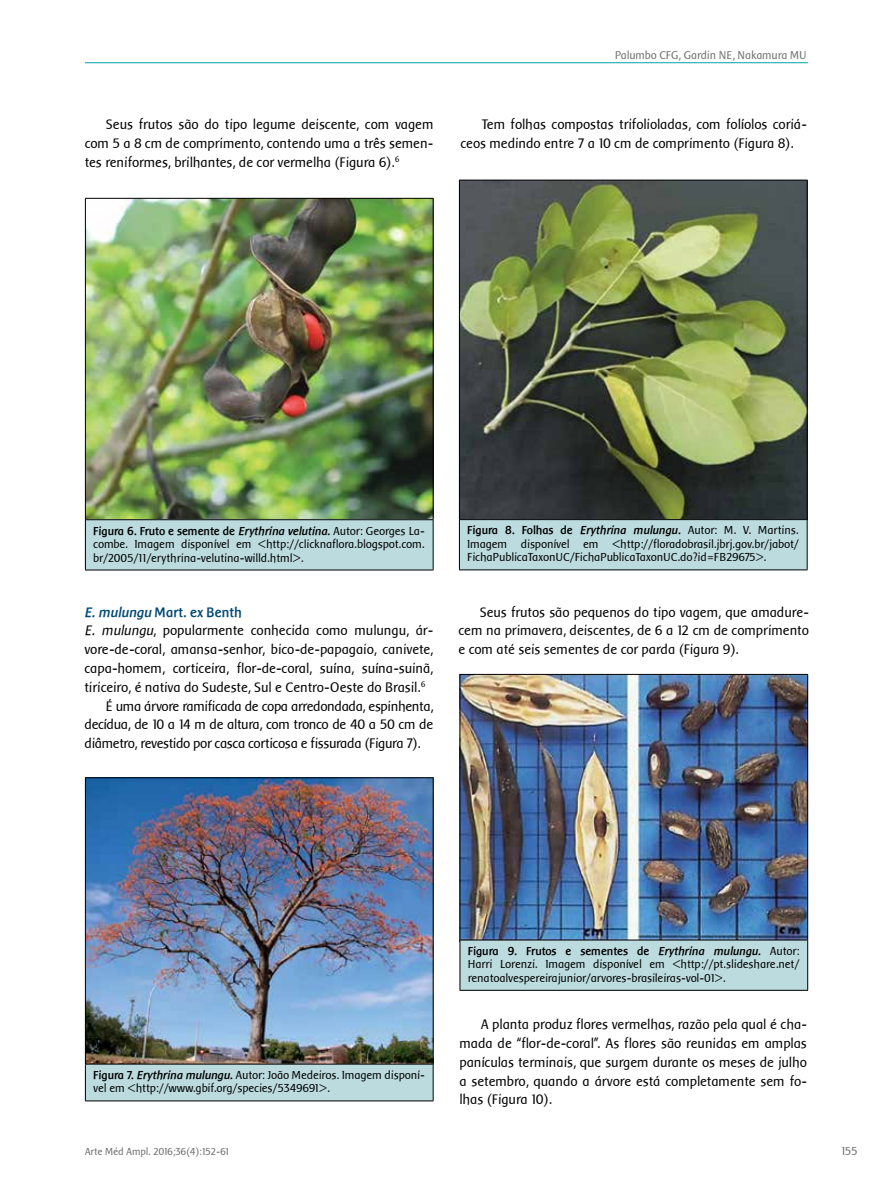
<style>
.page{position:relative;width:893px;height:1191px;background:#fff}
.page>*{position:absolute;margin:0;border:0;box-sizing:border-box;transform-origin:0 0}
.t1{font:14.25px/18.8px "Baar Sophia";color:#000;text-align:justify}
.t2{font:14.25px "Baar Sophia";letter-spacing:-.02em;color:#000}
.t3{font:700 14.25px "Baar Sophia";color:#004a72}
.t4{font:12px/13.5px "Baar Sophia";color:#000;text-align:justify}
.t5{font:12px "Baar Sophia";color:#6d6e71}
.t6{font:11.7px "Baar Sophia";color:#6d6e71}
.t7{font:10.5px "Baar Sophia";color:#6d6e71}
.s1{font-weight:700}
.s2{font-weight:700;font-style:italic}
.s3{font-style:italic}
</style>
<div class="page">
<img style="left:86px;top:778px;width:347px;height:285px">
<img style="left:86px;top:199px;width:347px;height:320px">
<div style="left:85px;top:520px;width:348px;height:50px;background:#bcdbde"></div>
<hr style="left:85px;top:198px;width:349px;height:1px;background:#000">
<hr style="left:85px;top:199px;width:1px;height:320px;background:#000">
<hr style="left:433px;top:199px;width:1px;height:320px;background:#000">
<hr style="left:85px;top:520px;width:1px;height:49px;background:#000">
<hr style="left:85px;top:519px;width:349px;height:1px;background:#000">
<hr style="left:433px;top:520px;width:1px;height:49px;background:#000">
<hr style="left:85px;top:569px;width:349px;height:1px;background:#000">
<div style="left:85px;top:1064px;width:348px;height:37px;background:#bcdbde"></div>
<hr style="left:85px;top:777px;width:349px;height:1px;background:#000">
<hr style="left:85px;top:778px;width:1px;height:285px;background:#000">
<hr style="left:433px;top:778px;width:1px;height:285px;background:#000">
<hr style="left:85px;top:1064px;width:1px;height:36px;background:#000">
<hr style="left:85px;top:1063px;width:349px;height:1px;background:#000">
<hr style="left:433px;top:1064px;width:1px;height:36px;background:#000">
<hr style="left:85px;top:1100px;width:349px;height:1px;background:#000">
<hr style="left:85px;top:62px;width:723px;height:1px;background:#00a2ab">
<img style="left:461px;top:675px;width:346px;height:264px">
<div style="left:460px;top:940px;width:348px;height:50px;background:#bcdbde"></div>
<hr style="left:460px;top:674px;width:348px;height:1px;background:#000">
<hr style="left:460px;top:675px;width:1px;height:264px;background:#000">
<hr style="left:807px;top:675px;width:1px;height:264px;background:#000">
<hr style="left:460px;top:940px;width:1px;height:50px;background:#000">
<hr style="left:460px;top:939px;width:348px;height:1px;background:#000">
<hr style="left:807px;top:940px;width:1px;height:50px;background:#000">
<hr style="left:460px;top:990px;width:348px;height:1px;background:#000">
<img style="left:460px;top:181px;width:347px;height:338px">
<div style="left:459px;top:519px;width:348px;height:51px;background:#bcdbde"></div>
<hr style="left:459px;top:180px;width:348px;height:1px;background:#000">
<hr style="left:459px;top:180px;width:1px;height:339px;background:#000">
<hr style="left:807px;top:180px;width:1px;height:339px;background:#000">
<hr style="left:459px;top:520px;width:1px;height:49px;background:#000">
<hr style="left:459px;top:519px;width:348px;height:1px;background:#000">
<hr style="left:807px;top:520px;width:1px;height:49px;background:#000">
<hr style="left:459px;top:569px;width:348px;height:1px;background:#000">
<p class="t1" style="left:85px;top:115px;width:350px;text-indent:21px">Seus frutos são do tipo legume deiscente, com vagem com 5 a 8 cm de comprimento, contendo uma a três semen&shy;tes reniformes, brilhantes, de cor vermelha (Figura 6).<sup>6</sup></p>
<p class="t6" style="left:615px;top:49px;width:193px">Palumbo CFG, Gardin NE, Nakamura MU</p>
<p class="t1" style="left:461px;top:115px;width:348px;text-indent:21px">Tem folhas compostas trifolioladas, com folíolos coriá&shy;ceos medindo entre 7 a 10 cm de comprimento (Figura 8).</p>
<p class="t4" style="left:93px;top:524px;width:333px"><span class="s1">Figura 6. Fruto e semente de</span> <span class="s2">Erythrina velutina.</span> Autor: Georges La&shy;combe. Imagem disponível em &lt;http://clicknaflora.blogspot.com. br/2005/11/erythrina-velutina-willd.html&gt;.</p>
<p class="t3" style="left:85px;top:604px;width:159px"><span class="s3">E. mulungu</span> Mart. ex Benth</p>
<p class="t1" style="left:85px;top:621px;width:350px"><span class="s3">E. mulungu</span>, popularmente conhecida como mulungu, ár-</p>
<p class="t1" style="left:85px;top:640px;width:350px">vore-de-coral, amansa-senhor, bico-de-papagaio, canivete,</p>
<p class="t1" style="left:85px;top:659px;width:350px">capa-homem, corticeira, flor-de-coral, suína, suína-suinã,</p>
<p class="t1" style="left:85px;top:677px;width:342px">tiriceiro, é nativa do Sudeste, Sul e Centro-Oeste do Brasil.<sup>6</sup></p>
<p class="t2" style="left:106px;top:698px;width:329px">É uma árvore ramificada de copa arredondada, espinhenta,</p>
<p class="t2" style="left:85px;top:717px;width:350px">decídua, de 10 a 14 m de altura, com tronco de 40 a 50 cm de</p>
<p class="t2" style="left:85px;top:735px;width:338px">diâmetro, revestido por casca corticosa e fissurada (Figura 7).</p>
<p class="t4" style="left:467px;top:524px;width:333px"><span class="s1">Figura 8. Folhas de</span> <span class="s2">Erythrina mulungu.</span> Autor: M. V. Martins.<br>Imagem disponível em &lt;http://floradobrasil.jbrj.gov.br/jabot/ FichaPublicaTaxonUC/FichaPublicaTaxonUC.do?id=FB29675&gt;.</p>
<p class="t1" style="left:459px;top:602px;width:352px;text-indent:21px">Seus frutos são pequenos do tipo vagem, que amadure&shy;cem na primavera, deiscentes, de 6 a 12 cm de comprimento e com até seis sementes de cor parda (Figura 9).</p>
<p class="t4" style="left:93px;top:1068px;width:333px"><span class="s1">Figura 7.</span> <span class="s2">Erythrina mulungu</span><span class="s1">.</span> Autor: João Medeiros. Imagem disponí&shy;vel em &lt;http://www.gbif.org/species/5349691&gt;.</p>
<p class="t7" style="left:85px;top:1145px;width:146px">Arte Méd Ampl. 2016;36(4):152-61</p>
<p class="t4" style="left:468px;top:944px;width:333px"><span class="s1">Figura 9. Frutos e sementes de</span> <span class="s2">Erythrina mulungu.</span> Autor:<br>Harri Lorenzi. Imagem disponível em &lt;http://pt.slideshare.net/ renatoalvespereirajunior/arvores-brasileiras-vol-01&gt;.</p>
<p class="t1" style="left:460px;top:1015px;width:349px;text-indent:21px">A planta produz flores vermelhas, razão pela qual é cha&shy;mada de “flor-de-coral”. As flores são reunidas em amplas panículas terminais, que surgem durante os meses de julho a setembro, quando a árvore está completamente sem fo&shy;lhas (Figura 10).</p>
<p class="t5" style="left:841px;top:1144px;width:18px">155</p>
</div>
